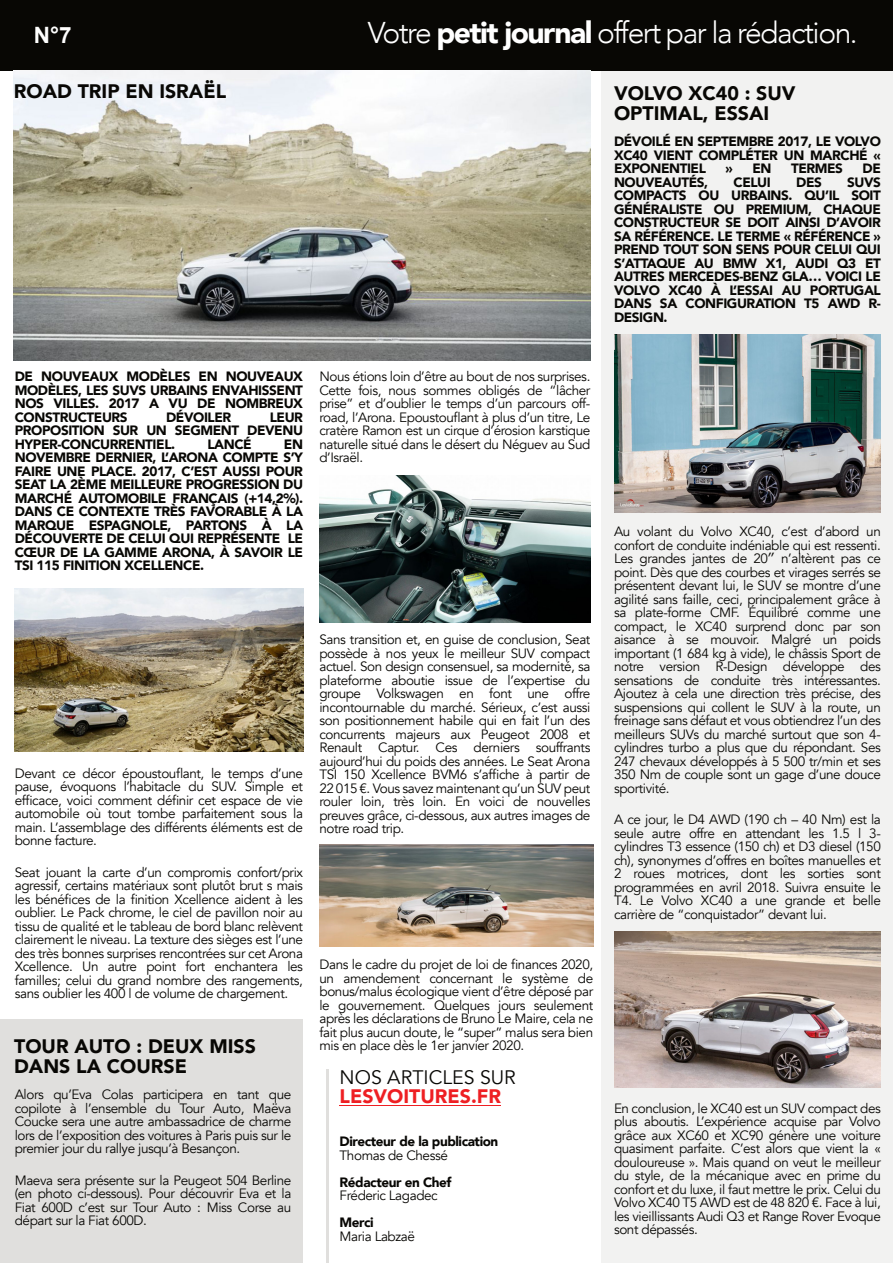
<style>
.page{position:relative;width:893px;height:1263px;background:#fff}
.page>*{position:absolute;margin:0;border:0;box-sizing:border-box;transform-origin:0 0}
.t1{font:300 30px "Avenir";letter-spacing:-.05em;color:#fff}
.t2{font:700 22.5px "Arial";color:#fff}
.t3{font:900 19.5px/19.5px "Avenir";color:#080704}
.t4{font:19.5px "Avenir";color:#080704}
.t5{font:900 19.5px "Avenir";color:#ee1f23}
.t6{font:13.5px/13.5px "Avenir";letter-spacing:-.03em;color:#080704;text-align:justify}
.t7{font:900 13.5px/13.5px "Avenir";letter-spacing:-.03em;color:#080704;text-align:justify}
.s1{font-weight:900}
.s2{font-family:"Lucida Grande"}
</style>
<div class="page">
<div style="left:602px;top:71px;width:291px;height:1192px;background:#f2f2f1"></div>
<div style="left:0;top:0;width:893px;height:71px;background:#080704"></div>
<img style="left:14px;top:71px;width:576px;height:289px">
<hr style="left:340px;top:1105px;width:161px;height:1px;background:#ee1f23">
<div style="left:0;top:1019px;width:302px;height:244px;background:#e0dfdd"></div>
<hr style="left:327px;top:1069px;width:2px;height:194px;background:#e0dfdd">
<img style="left:15px;top:589px;width:288px;height:162px">
<img style="left:319px;top:475px;width:271px;height:148px">
<img style="left:614px;top:334px;width:267px;height:178px">
<img style="left:614px;top:932px;width:267px;height:155px">
<img style="left:319px;top:844px;width:274px;height:102px">
<h2 class="t2" style="left:34px;top:27px;width:39px">N°7</h2>
<h1 class="t1" style="left:368px;top:13px;width:491px">Votre <span class="s1">petit journal</span> offert par la rédaction.</h1>
<h3 class="t3" style="left:14px;top:82px;width:214px">ROAD TRIP EN ISRAËL</h3>
<h3 class="t3" style="left:614px;top:84px;width:183px">VOLVO XC40 : SUV<br>OPTIMAL, ESSAI</h3>
<p class="t7" style="left:15px;top:370px;width:290px">DE NOUVEAUX MODÈLES EN NOUVEAUX MODÈLES, LES SUVS URBAINS ENVAHISSENT NOS VILLES. 2017 A VU DE NOMBREUX CONSTRUCTEURS</p>
<p class="t7" style="left:166px;top:411px;width:67px">DÉVOILER</p>
<p class="t7" style="left:15px;top:411px;width:290px;text-indent:255px">LEUR PROPOSITION SUR UN SEGMENT DEVENU HYPER-CONCURRENTIEL.</p>
<p class="t7" style="left:207px;top:438px;width:46px">LANCÉ</p>
<p class="t7" style="left:15px;top:438px;width:290px;text-indent:269px">EN NOVEMBRE DERNIER, L’ARONA COMPTE S’Y FAIRE UNE PLACE. 2017, C’EST AUSSI POUR SEAT LA 2ÈME MEILLEURE PROGRESSION DU MARCHÉ AUTOMOBILE FRANÇAIS (+14,2%).<br>DANS CE CONTEXTE TRÈS FAVORABLE À LA MARQUE ESPAGNOLE, PARTONS À LA DÉCOUVERTE DE CELUI QUI REPRÉSENTE LE CŒUR DE LA GAMME ARONA, À SAVOIR LE TSI 115 FINITION XCELLENCE.</p>
<p class="t6" style="left:319px;top:370px;width:272px">Nous étions loin d’être au bout de nos surprises.<br>Cette fois, nous sommes obligés de “lâcher prise” et d’oublier le temps d’un parcours off&shy;road, l’Arona. Epoustouflant à plus d’un titre, Le cratère Ramon est un cirque d’érosion karstique naturelle situé dans le désert du Néguev au Sud d’Israël.</p>
<p class="t6" style="left:15px;top:766px;width:290px">Devant ce décor époustouflant, le temps d’une pause, évoquons l’habitacle du SUV. Simple et efficace, voici comment définir cet espace de vie automobile où tout tombe parfaitement sous la main. L’assemblage des différents éléments est de bonne facture.</p>
<p class="t6" style="left:15px;top:865px;width:290px">Seat jouant la carte d’un compromis confort/prix agressif, certains matériaux sont plutôt brut s mais les bénéfices de la finition Xcellence aident à les oublier. Le Pack chrome, le ciel de pavillon noir au tissu de qualité et le tableau de bord blanc relèvent clairement le niveau. La texture des sièges est l’une des très bonnes surprises rencontrées sur cet Arona Xcellence. Un autre point fort enchantera les familles; celui du grand nombre des rangements, sans oublier les 400 l de volume de chargement.</p>
<h3 class="t3" style="left:14px;top:1037px;width:243px">TOUR AUTO : DEUX MISS<br>DANS LA COURSE</h3>
<p class="t6" style="left:15px;top:1088px;width:278px">Alors qu’Eva Colas participera en tant que copilote à l’ensemble du Tour Auto, Maëva Coucke sera une autre ambassadrice de charme lors de l’exposition des voitures à Paris puis sur le premier jour du rallye jusqu’à Besançon.</p>
<p class="t6" style="left:15px;top:1173px;width:278px">Maeva sera présente sur la Peugeot 504 Berline (en photo ci-dessous). Pour découvrir Eva et la Fiat 600D c’est sur Tour Auto : Miss Corse au départ sur la Fiat 600D.</p>
<p class="t6" style="left:319px;top:633px;width:272px">Sans transition et, en guise de conclusion, Seat possède à nos yeux le meilleur SUV compact actuel. Son design consensuel, sa modernité, sa plateforme aboutie issue de l’expertise du groupe Volkswagen en font une offre incontournable du marché. Sérieux, c’est aussi son positionnement habile qui en fait l’un des concurrents majeurs aux Peugeot 2008 et Renault Captur. Ces derniers souffrants aujourd’hui du poids des années. Le Seat Arona TSI 150 Xcellence BVM6 s’affiche à partir de 22 015 €. Vous savez maintenant qu’un SUV peut rouler loin, très loin. En voici de nouvelles preuves grâce, ci-dessous, aux autres images de notre road trip.</p>
<p class="t6" style="left:319px;top:958px;width:275px">Dans le cadre du projet de loi de finances 2020, un amendement concernant le système de bonus/malus écologique vient d’être déposé par le gouvernement. Quelques jours seulement après les déclarations de Bruno Le Maire, cela ne fait plus aucun doute, le “super” malus sera bien mis en place dès le 1er janvier 2020.</p>
<h3 class="t4" style="left:340px;top:1064px;width:178px">NOS ARTICLES SUR</h3>
<h3 class="t5" style="left:340px;top:1084px;width:163px">LESVOITURES.FR</h3>
<p class="t7" style="left:340px;top:1135px;width:160px">Directeur de la publication</p>
<p class="t6" style="left:340px;top:1148px;width:110px">Thomas de Chessé</p>
<p class="t7" style="left:340px;top:1176px;width:113px">Rédacteur en Chef</p>
<p class="t6" style="left:340px;top:1189px;width:100px">Fréderic Lagadec</p>
<p class="t7" style="left:340px;top:1216px;width:36px">Merci</p>
<p class="t6" style="left:340px;top:1229px;width:77px">Maria Labzaë</p>
<p class="t7" style="left:614px;top:135px;width:268px">DÉVOILÉ EN SEPTEMBRE 2017, LE VOLVO XC40 VIENT COMPLÉTER UN MARCHÉ « EXPONENTIEL</p>
<p class="t7" style="left:725px;top:162px;width:47px">» EN</p>
<p class="t7" style="left:791px;top:162px;width:53px">TERMES</p>
<p class="t7" style="left:862px;top:162px;width:20px">DE</p>
<p class="t7" style="left:614px;top:176px;width:96px">NOUVEAUTÉS,</p>
<p class="t7" style="left:733px;top:176px;width:39px">CELUI</p>
<p class="t7" style="left:796px;top:176px;width:27px">DES</p>
<p class="t7" style="left:614px;top:176px;width:268px;text-indent:233px">SUVS COMPACTS OU URBAINS. QU’IL SOIT GÉNÉRALISTE OU PREMIUM, CHAQUE CONSTRUCTEUR SE DOIT AINSI D’AVOIR SA RÉFÉRENCE. LE TERME « RÉFÉRENCE » PREND TOUT SON SENS POUR CELUI QUI S’ATTAQUE AU BMW X1, AUDI Q3 ET AUTRES MERCEDES-BENZ GLA… VOICI LE VOLVO XC40 À L’ESSAI AU PORTUGAL DANS SA CONFIGURATION T5 AWD R-DESIGN.</p>
<p class="t6" style="left:614px;top:525px;width:268px">Au volant du Volvo XC40, c’est d’abord un confort de conduite indéniable qui est ressenti.<br>Les grandes jantes de 20<span class="s2">″</span> n’altèrent pas ce point. Dès que des courbes et virages serrés se présentent devant lui, le SUV se montre d’une agilité sans faille, ceci, principalement grâce à sa plate-forme CMF. Équilibré comme une compact, le XC40 surprend donc par son aisance à se mouvoir. Malgré un poids important (1 684 kg à vide), le châssis Sport de notre version R-Design développe des sensations de conduite très intéressantes.<br>Ajoutez à cela une direction très précise, des suspensions qui collent le SUV à la route, un freinage sans défaut et vous obtiendrez l’un des meilleurs SUVs du marché surtout que son 4- cylindres turbo a plus que du répondant. Ses 247 chevaux développés à 5 500 tr/min et ses 350 Nm de couple sont un gage d’une douce sportivité.</p>
<p class="t6" style="left:614px;top:813px;width:268px">A ce jour, le D4 AWD (190 ch – 40 Nm) est la seule autre offre en attendant les 1.5 l 3- cylindres T3 essence (150 ch) et D3 diesel (150 ch), synonymes d’offres en boîtes manuelles et 2 roues motrices, dont les sorties sont programmées en avril 2018. Suivra ensuite le T4. Le Volvo XC40 a une grande et belle carrière de “conquistador” devant lui.</p>
<p class="t6" style="left:614px;top:1101px;width:268px">En conclusion, le XC40 est un SUV compact des plus aboutis. L’expérience acquise par Volvo grâce aux XC60 et XC90 génère une voiture quasiment parfaite. C’est alors que vient la « douloureuse ». Mais quand on veut le meilleur du style, de la mécanique avec en prime du confort et du luxe, il faut mettre le prix. Celui du Volvo XC40 T5 AWD est de 48 820 €. Face à lui, les vieillissants Audi Q3 et Range Rover Evoque sont dépassés.</p>
</div>
